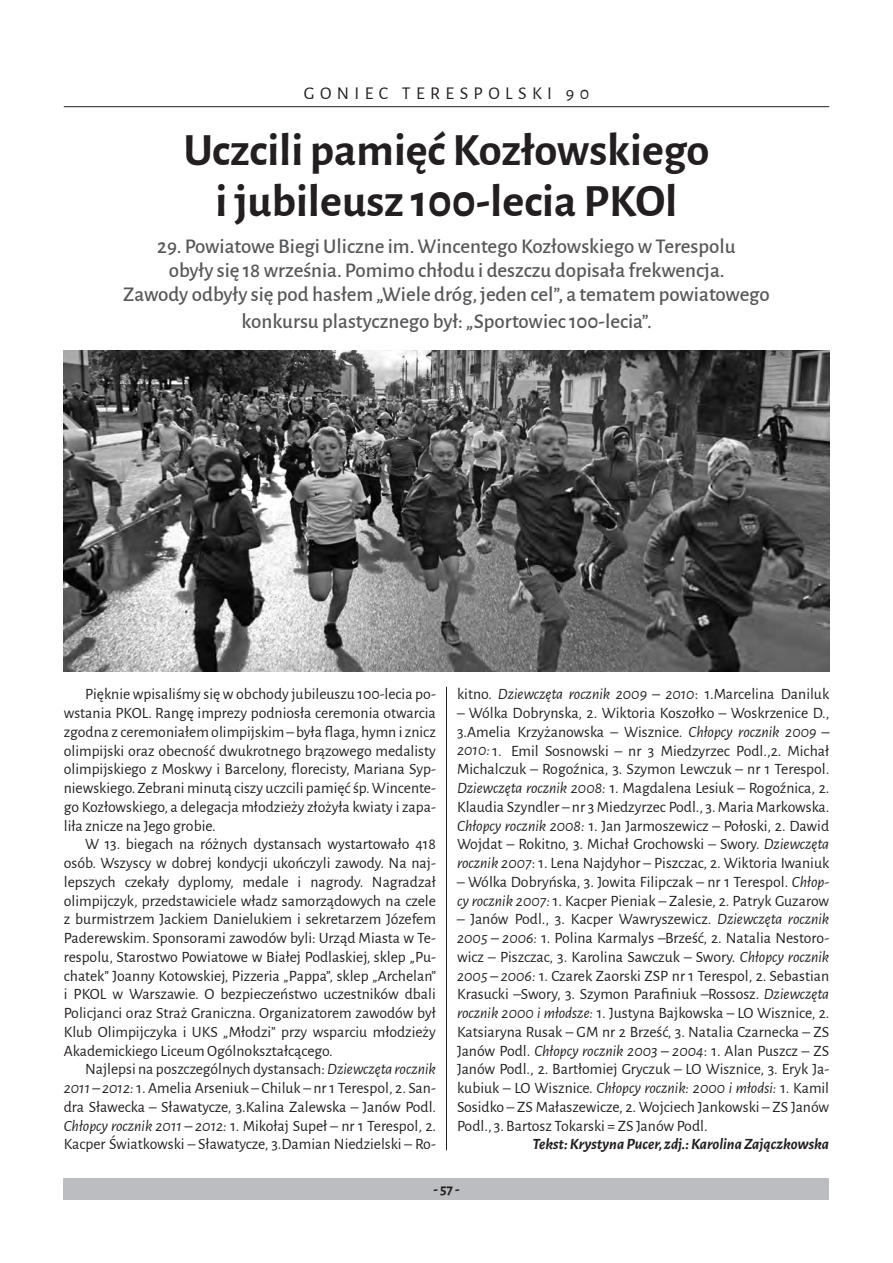
<style>
.page{position:relative;width:893px;height:1263px;background:#fff}
.page>*{position:absolute;margin:0;border:0;box-sizing:border-box;transform-origin:0 0}
.t1{font:700 46.5px "Alegreya Sans";color:#231f20}
.t2{font:500 21px/27px "Alegreya Sans";color:#57585a;text-align:center}
.t3{font:18px "Alegreya Sans";letter-spacing:.3em;color:#231f20}
.t4{font:15.75px/18.8px "Alegreya Sans";color:#231f20;text-align:justify}
.t5{font:italic 15.75px "Alegreya Sans";color:#231f20}
.t6{font:italic 700 15.75px "Alegreya Sans";color:#231f20}
.t7{font:700 15px "Alegreya Sans";color:#231f20}
.s1{font-style:italic}
.s2{font-style:normal}
</style>
<div class="page">
<div style="left:64px;top:1178px;width:765px;height:21px;background:#bcbdc0"></div>
<hr style="left:64px;top:106px;width:765px;height:1px;background:#231f20">
<img style="left:64px;top:350px;width:765px;height:322px">
<hr style="left:446px;top:687px;width:1px;height:463px;background:#231f20">
<p class="t3" style="left:304px;top:81px;width:287px">GONIEC TERESPOLSKI 90</p>
<p class="t1" style="left:184px;top:116px;width:527px">Uczcili pamięć Kozłowskiego</p>
<p class="t1" style="left:215px;top:167px;width:463px">i jubileusz 100-lecia PKOl</p>
<p class="t2" style="left:157px;top:232px;width:580px">29. Powiatowe Biegi Uliczne im. Wincentego Kozłowskiego w Terespolu</p>
<p class="t2" style="left:169px;top:256px;width:558px">obyły się 18 września. Pomimo chłodu i deszczu dopisała frekwencja.</p>
<p class="t2" style="left:123px;top:280px;width:648px">Zawody odbyły się pod hasłem „Wiele dróg, jeden cel”, a tematem powiatowego konkursu plastycznego był: „Sportowiec 100-lecia”.</p>
<p class="t4" style="left:64px;top:684px;width:374px;text-indent:21px">Pięknie wpisaliśmy się w obchody jubileuszu 100-lecia po&shy;wstania PKOL. Rangę imprezy podniosła ceremonia otwarcia zgodna z ceremoniałem olimpijskim – była flaga, hymn i znicz olimpijski oraz obecność dwukrotnego brązowego medalisty olimpijskiego z Moskwy i Barcelony, florecisty, Mariana Syp&shy;niewskiego. Zebrani minutą ciszy uczcili pamięć śp. Wincente&shy;go Kozłowskiego, a delegacja młodzieży złożyła kwiaty i zapa&shy;liła znicze na Jego grobie.</p>
<p class="t4" style="left:64px;top:834px;width:374px;text-indent:21px">W 13. biegach na różnych dystansach wystartowało 418 osób. Wszyscy w dobrej kondycji ukończyli zawody. Na naj&shy;lepszych czekały dyplomy, medale i nagrody. Nagradzał olimpijczyk, przedstawiciele władz samorządowych na czele z burmistrzem Jackiem Danielukiem i sekretarzem Józefem Paderewskim. Sponsorami zawodów byli: Urząd Miasta w Te&shy;respolu, Starostwo Powiatowe w Białej Podlaskiej, sklep „Pu&shy;chatek” Joanny Kotowskiej, Pizzeria „Pappa”, sklep „Archelan” i PKOL w Warszawie. O bezpieczeństwo uczestników dbali Policjanci oraz Straż Graniczna. Organizatorem zawodów był Klub Olimpijczyka i UKS „Młodzi” przy wsparciu młodzieży Akademickiego Liceum Ogólnokształcącego.</p>
<p class="t4" style="left:64px;top:1059px;width:374px;text-indent:21px">Najlepsi na poszczególnych dystansach: <span class="s1">Dziewczęta rocznik 2011 – 2012:</span> 1. Amelia Arseniuk – Chiluk – nr 1 Terespol, 2. San&shy;dra Sławecka – Sławatycze, 3.Kalina Zalewska – Janów Podl.<br><span class="s1">Chłopcy rocznik 2011 – 2012:</span> 1. Mikołaj Supeł – nr 1 Terespol, 2.<br>Kacper Światkowski – Sławatycze, 3.Damian Niedzielski – Ro-</p>
<p class="t5" style="left:457px;top:683px;width:374px"><span class="s2">kitno</span>. Dziewczęta rocznik 2009 – 2010<span class="s2">: 1.Marcelina Daniluk</span></p>
<p class="t4" style="left:457px;top:703px;width:374px">– Wólka Dobrynska, 2. Wiktoria Koszołko – Woskrzenice D., 3.Amelia Krzyżanowska – Wisznice. <span class="s1">Chłopcy rocznik 2009 – 2010:</span> 1. Emil Sosnowski – nr 3 Miedzyrzec Podl.,2. Michał Michalczuk – Rogoźnica, 3. Szymon Lewczuk – nr 1 Terespol.<br><span class="s1">Dziewczęta rocznik 2008:</span> 1. Magdalena Lesiuk – Rogoźnica, 2.<br>Klaudia Szyndler – nr 3 Miedzyrzec Podl., 3. Maria Markowska.<br><span class="s1">Chłopcy rocznik 2008:</span> 1. Jan Jarmoszewicz – Połoski, 2. Dawid Wojdat – Rokitno, 3. Michał Grochowski – Swory. <span class="s1">Dziewczęta rocznik 2007</span>: 1. Lena Najdyhor – Piszczac, 2. Wiktoria Iwaniuk</p>
<p class="t4" style="left:457px;top:872px;width:374px">– Wólka Dobryńska, 3. Jowita Filipczak – nr 1 Terespol. <span class="s1">Chłop&shy;cy rocznik 2007:</span> 1. Kacper Pieniak – Zalesie, 2. Patryk Guzarow</p>
<p class="t4" style="left:457px;top:909px;width:374px">– Janów Podl., 3. Kacper Wawryszewicz. <span class="s1">Dziewczęta rocznik 2005 – 2006:</span> 1. Polina Karmalys –Brześć, 2. Natalia Nestoro&shy;wicz – Piszczac, 3. Karolina Sawczuk – Swory. <span class="s1">Chłopcy rocznik 2005 – 2006:</span> 1. Czarek Zaorski ZSP nr 1 Terespol, 2. Sebastian Krasucki –Swory, 3. Szymon Parafiniuk –Rossosz. <span class="s1">Dziewczęta rocznik 2000 i młodsze:</span> 1. Justyna Bajkowska – LO Wisznice, 2.<br>Katsiaryna Rusak – GM nr 2 Brześć, 3. Natalia Czarnecka – ZS Janów Podl. <span class="s1">Chłopcy rocznik 2003 – 2004</span>: 1. Alan Puszcz – ZS Janów Podl., 2. Bartłomiej Gryczuk – LO Wisznice, 3. Eryk Ja&shy;kubiuk – LO Wisznice. <span class="s1">Chłopcy rocznik: 2000 i młodsi:</span> 1. Kamil Sosidko – ZS Małaszewicze, 2. Wojciech Jankowski – ZS Janów Podl., 3. Bartosz Tokarski = ZS Janów Podl.</p>
<p class="t6" style="left:532px;top:1133px;width:298px">Tekst: Krystyna Pucer, zdj.: Karolina Zajączkowska</p>
<p class="t7" style="left:434px;top:1178px;width:28px">- 57 -</p>
</div>
